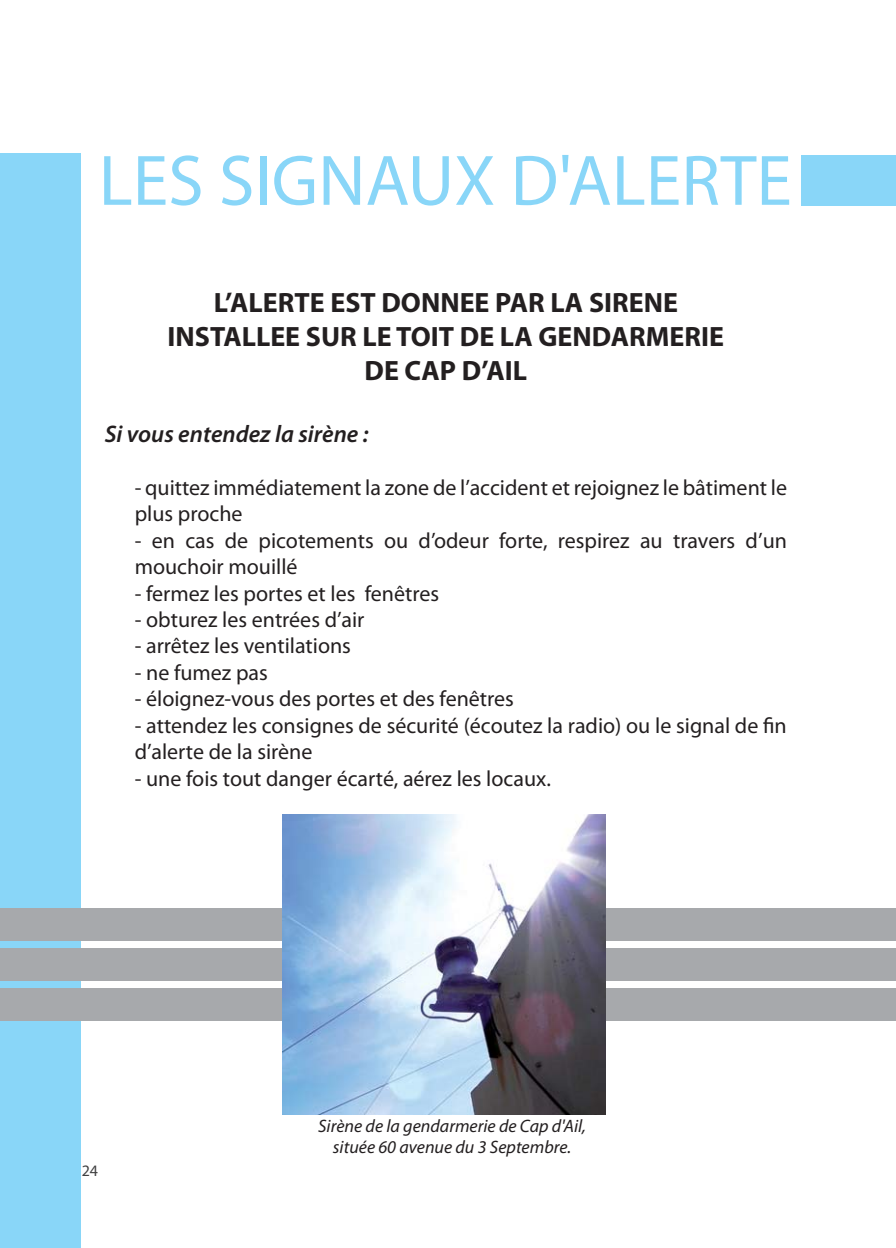
<style>
.page{position:relative;width:896px;height:1248px;background:#fff}
.page>*{position:absolute;margin:0;border:0;box-sizing:border-box;transform-origin:0 0}
.t1{font:72px "Myriad Pro";color:#89d6f8}
.t2{font:700 28px/33.6px "Myriad Pro";color:#231f20;text-align:center}
.t3{font:italic 600 24px "Myriad Pro";color:#231f20}
.t4{font:22px/26.4px "Myriad Pro";color:#231f20}
.t5{font:italic 18px/21.6px "Myriad Pro";color:#231f20;text-align:center}
.t6{font:16px "Myriad Pro";color:#404041}
</style>
<div class="page">
<div style="left:0;top:154px;width:80px;height:1093px;background:#89d6f8"></div>
<div style="left:0;top:908px;width:896px;height:32px;background:#a7a9ac"></div>
<div style="left:0;top:948px;width:896px;height:32px;background:#a7a9ac"></div>
<div style="left:0;top:988px;width:896px;height:32px;background:#a7a9ac"></div>
<img style="left:283px;top:814px;width:322px;height:299px">
<div style="left:802px;top:155px;width:94px;height:50px;background:#89d6f8"></div>
<h1 class="t1" style="left:99px;top:153px;width:694px">LES SIGNAUX D'ALERTE</h1>
<p class="t2" style="left:168px;top:288px;width:558px">L’ALERTE EST DONNEE PAR LA SIRENE<br>INSTALLEE SUR LE TOIT DE LA GENDARMERIE<br>DE CAP D’AIL</p>
<p class="t3" style="left:105px;top:425px;width:265px">Si vous entendez la sirène :</p>
<p class="t4" style="left:135px;top:475px;width:654px">- quittez immédiatement la zone de l’accident et rejoignez le bâtiment le plus proche</p>
<p class="t4" style="left:135px;top:528px;width:654px">- en cas de picotements ou d’odeur forte, respirez au travers d’un mouchoir mouillé</p>
<p class="t4" style="left:135px;top:581px;width:306px">- fermez les portes et les fenêtres</p>
<p class="t4" style="left:135px;top:607px;width:231px">- obturez les entrées d’air</p>
<p class="t4" style="left:135px;top:634px;width:218px">- arrêtez les ventilations</p>
<p class="t4" style="left:135px;top:660px;width:135px">- ne fumez pas</p>
<p class="t4" style="left:135px;top:687px;width:381px">- éloignez-vous des portes et des fenêtres</p>
<p class="t4" style="left:135px;top:713px;width:653px">- attendez les consignes de sécurité (écoutez la radio) ou le signal de fin d’alerte de la sirène</p>
<p class="t4" style="left:135px;top:766px;width:418px">- une fois tout danger écarté, aérez les locaux.</p>
<p class="t6" style="left:82px;top:1164px;width:18px">24</p>
<p class="t5" style="left:318px;top:1115px;width:269px">Sirène de la gendarmerie de Cap d'Ail, située 60 avenue du 3 Septembre.</p>
</div>
